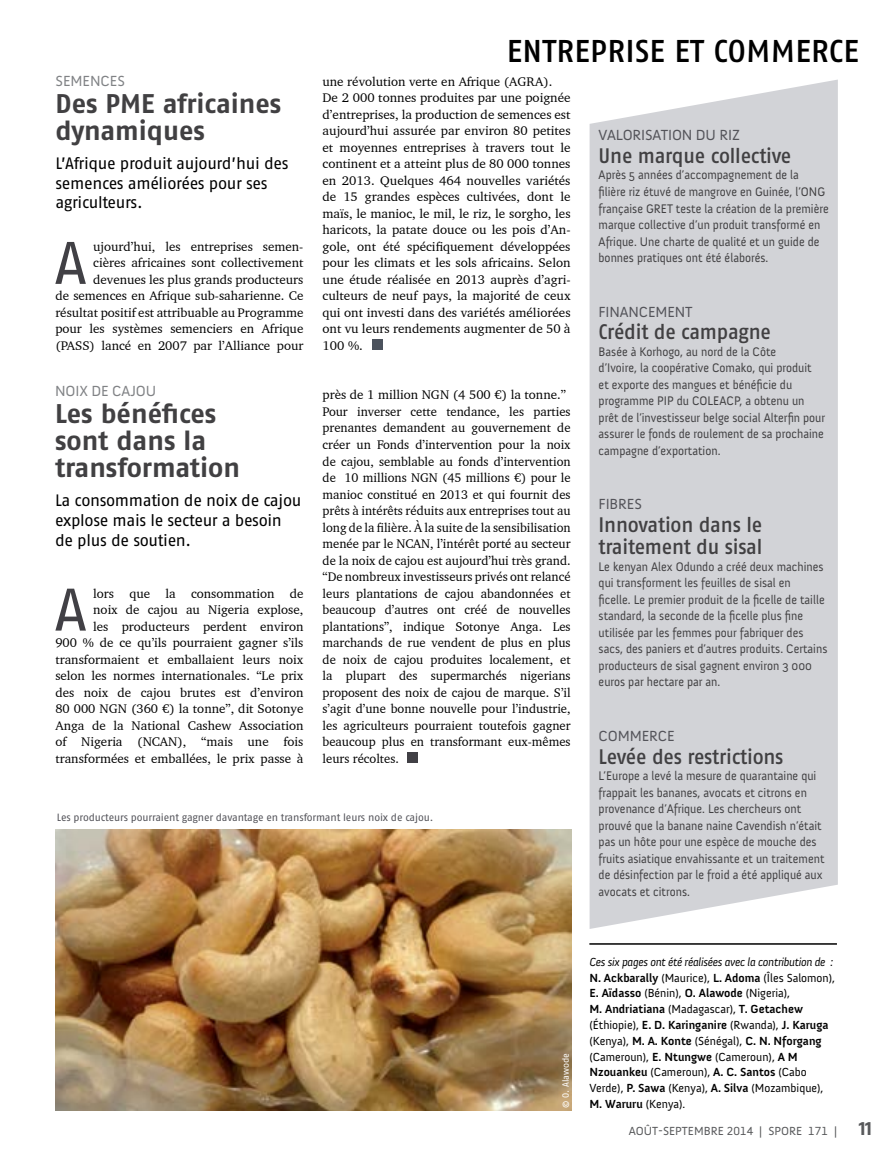
<style>
.page{position:relative;width:893px;height:1170px;background:#fff}
.page>*{position:absolute;margin:0;border:0;box-sizing:border-box;transform-origin:0 0}
.t1{font:59.85px "Fago OT";color:#414045}
.t2{font:500 31.5px "Fago OT";color:#000}
.t3{font:700 27px/27px "Fago OT";letter-spacing:-.005em;color:#414042}
.t4{font:500 21px/22.5px "Fago OT";letter-spacing:-.01em;color:#414042;scale:.94 1}
.t5{font:16.5px/19.8px "Fago OT";letter-spacing:-.02em;color:#000}
.t6{font:15px "Anivers";letter-spacing:-.01em;color:#54545a}
.t7{font:15px "Anivers";letter-spacing:-.01em;color:#808285}
.t8{font:12.75px/16.5px "Charter BT";color:#000;text-align:right}
.t9{font:12.75px/16.5px "Anivers";color:#414042;scale:.94 1}
.t10{font:12px/15.8px "Anivers";color:#000}
.t11{font:12px "Anivers";color:#58595b}
.t12{font:10.5px "Fago OT";letter-spacing:-.015em;color:#54545a}
.t13{font:9px "Fago OT";letter-spacing:-.005em;color:#fff}
.s1{font-style:italic}
.s2{font-weight:700}
.s3{font-family:"Fago OT";font-weight:700;font-size:19.5px}
</style>
<div class="page">
<div style="left:372px;top:339px;width:11px;height:10px;background:#4b525d"></div>
<div style="left:590px;top:80px;width:248px;height:848px;background:#d2d3d7"></div>
<hr style="left:589px;top:943px;width:248px;height:1px;background:#000">
<div style="left:407px;top:752px;width:11px;height:10px;background:#414045"></div>
<img style="left:56px;top:829px;width:515px;height:280px">
<h2 class="t2" style="left:507px;top:32px;width:66px">Entreprise</h2>
<h2 class="t2" style="left:675px;top:32px;width:58px">et commerce</h2>
<p class="t7" style="left:56px;top:73px;width:10px">SEMEN</p>
<p class="t7" style="left:101px;top:73px;width:17px">CES</p>
<h3 class="t3" style="left:56px;top:90px;width:227px">Des PME africaines dynamiques</h3>
<p class="t5" style="left:56px;top:153px;width:234px">L’Afrique produit aujourd’hui des semences améliorées pour ses agriculteurs.</p>
<p class="t8" style="left:55px;top:238px;width:250px">ujourd’hui, les entreprises semen-<br>cières africaines sont collectivement devenues les plus grands producteurs<br>de semences en Afrique sub-saharienne. Ce résultat positif est attribuable au Programme pour les systèmes semenciers en Afrique (PASS) lancé en 2007 par l’Alliance pour</p>
<h1 class="t1" style="left:54px;top:227px;width:34px">A</h1>
<p class="t7" style="left:55px;top:383px;width:100px">NOIX DE CAJOU</p>
<h3 class="t3" style="left:55px;top:400px;width:186px">Les bénéfices sont dans la transformation</h3>
<p class="t5" style="left:55px;top:490px;width:248px">La consommation de noix de cajou explose mais le secteur a besoin de plus de soutien.</p>
<p class="t8" style="left:55px;top:584px;width:250px">lors que la consommation de<br>noix de cajou au Nigeria explose,<br>les producteurs perdent environ<br>900 % de ce qu’ils pourraient gagner s’ils transformaient et emballaient leurs noix selon les normes internationales. “Le prix des noix de cajou brutes est d’environ 80 000 NGN (360 €) la tonne”, dit Sotonye Anga de la National Cashew Association of Nigeria (NCAN), “mais une fois transformées et emballées, le prix passe à</p>
<h1 class="t1" style="left:54px;top:573px;width:34px">A</h1>
<p class="t8" style="left:323px;top:73px;width:250px;text-align:left">une révolution verte en Afrique (AGRA).<br>De 2 000 tonnes produites par une poignée d’entreprises, la production de semences est aujourd’hui assurée par environ 80 petites et moyennes entreprises à travers tout le continent et a atteint plus de 80 000 tonnes en 2013. Quelques 464 nouvelles variétés de 15 grandes espèces cultivées, dont le maïs, le manioc, le mil, le riz, le sorgho, les haricots, la patate douce ou les pois d’An&shy;gole, ont été spécifiquement développées pour les climats et les sols africains. Selon une étude réalisée en 2013 auprès d’agri&shy;culteurs de neuf pays, la majorité de ceux qui ont investi dans des variétés améliorées ont vu leurs rendements augmenter de 50 à 100 %.</p>
<p class="t8" style="left:323px;top:386px;width:250px;text-align:left">près de 1 million NGN (4 500 €) la tonne.” Pour inverser cette tendance, les parties prenantes demandent au gouvernement de créer un Fonds d’intervention pour la noix de cajou, semblable au fonds d’intervention de 10 millions NGN (45 millions €) pour le manioc constitué en 2013 et qui fournit des prêts à intérêts réduits aux entreprises tout au long de la filière. À la suite de la sensibilisation menée par le NCAN, l’intérêt porté au secteur de la noix de cajou est aujourd’hui très grand. “De nombreux investisseurs privés ont relancé leurs plantations de cajou abandonnées et beaucoup d’autres ont créé de nouvelles plantations”, indique Sotonye Anga. Les marchands de rue vendent de plus en plus de noix de cajou produites localement, et la plupart des supermarchés nigerians proposent des noix de cajou de marque. S’il s’agit d’une bonne nouvelle pour l’industrie, les agriculteurs pourraient toutefois gagner beaucoup plus en transformant eux-mêmes leurs récoltes.</p>
<p class="t12" style="left:57px;top:810px;width:378px">Les producteurs pourraient gagner davantage en transformant leurs noix de cajou.</p>
<p class="t6" style="left:599px;top:127px;width:141px">VALORISATI ON du riz</p>
<h3 class="t4" style="left:599px;top:144px;width:207px">U ne marque collective</h3>
<p class="t9" style="left:599px;top:167px;width:233px">Après 5 années d’accompagnement de la filière riz étuvé de mangrove en Guinée, l’ONG française GRET</p>
<p class="t9" style="left:599px;top:200px;width:246px;text-indent:77px">teste la création de la première marque collective d’un produit transformé en Afrique. Une charte de qualité et un guide de bonnes pratiques ont été élaborés.</p>
<p class="t6" style="left:599px;top:303px;width:59px">FINANCEMENT</p>
<h3 class="t4" style="left:599px;top:320px;width:185px">Crédit de campagne</h3>
<p class="t9" style="left:599px;top:343px;width:243px">Basée à Korhogo, au nord de la Côte<br>d’Ivoire, la coopérative Comako, qui produit et exporte des mangues et bénéficie du programme PI P du COLEACP, a obtenu un prêt de l’investisseur belge social Alterfin pour assurer le fonds de roulement de sa prochaine campagne d’exportation.</p>
<p class="t6" style="left:599px;top:496px;width:15px">FIBRES</p>
<h3 class="t4" style="left:599px;top:513px;width:176px">Innovation dans le traitement du sisal</h3>
<p class="t9" style="left:599px;top:558px;width:245px">Le kenyan Alex Odundo a créé deux machines qui transforment les feuilles de sisal en<br>ficelle. Le premier produit de la ficelle de taille standard, la seconde de la ficelle plus fine utilisée par les femmes pour fabriquer des sacs, des paniers et d’autres produits. Certains producteurs de sisal gagnent environ 3 000 euros par hectare par an.</p>
<p class="t6" style="left:599px;top:727px;width:30px">COMMER</p>
<p class="t6" style="left:658px;top:727px;width:16px">CE</p>
<h3 class="t4" style="left:599px;top:745px;width:198px">Levée des restrictions</h3>
<p class="t9" style="left:599px;top:767px;width:242px">L’Europe a levé la mesure de quarantaine qui frappait les bananes, avocats et citrons en provenance d’Afrique. Les chercheurs ont prouvé que la banane naine Cavendish n’était pas un hôte pour une espèce de mouche des fruits asiatique envahissante et un traitement de désinfection par le froid a été appliqué aux avocats et citrons.</p>
<p class="t13" style="left:560px;top:1107px;width:56px;rotate:-90deg">© O. Alawode</p>
<p class="t10" style="left:589px;top:954px;width:247px"><span class="s1">Ces six pages ont été réalisées avec la contribution de :<br></span><span class="s2">N. Ackbarally</span> (M aurice), <span class="s2">L. Adoma</span> (Îles Salomon), <span class="s2">E. Aïdasso</span> (Bénin), <span class="s2">O. Alawode</span> (N igeria),<br><span class="s2">M . Andriatiana</span> (M adagascar), <span class="s2">T. Getachew </span>(Éthiopie), <span class="s2">E. D. Karinganire</span> (Rwanda), <span class="s2">J. Karuga </span>(Kenya), <span class="s2">M . A. Konte</span> (Sénégal), <span class="s2">C. N. Nforgang </span>(Cameroun), <span class="s2">E. Ntungwe</span> (Cameroun), <span class="s2">A M Nzouankeu</span> (Cameroun), <span class="s2">A. C. Santos</span> (Cabo Verde), <span class="s2">P. Sawa</span> (Kenya), <span class="s2">A. Silva</span> (M ozambique),<br><span class="s2">M . Waruru</span> (Kenya).</p>
<p class="t11" style="left:629px;top:1124px;width:245px">Août-septembre 2014 | Spore 171 | <span class="s3">11</span></p>
</div>
